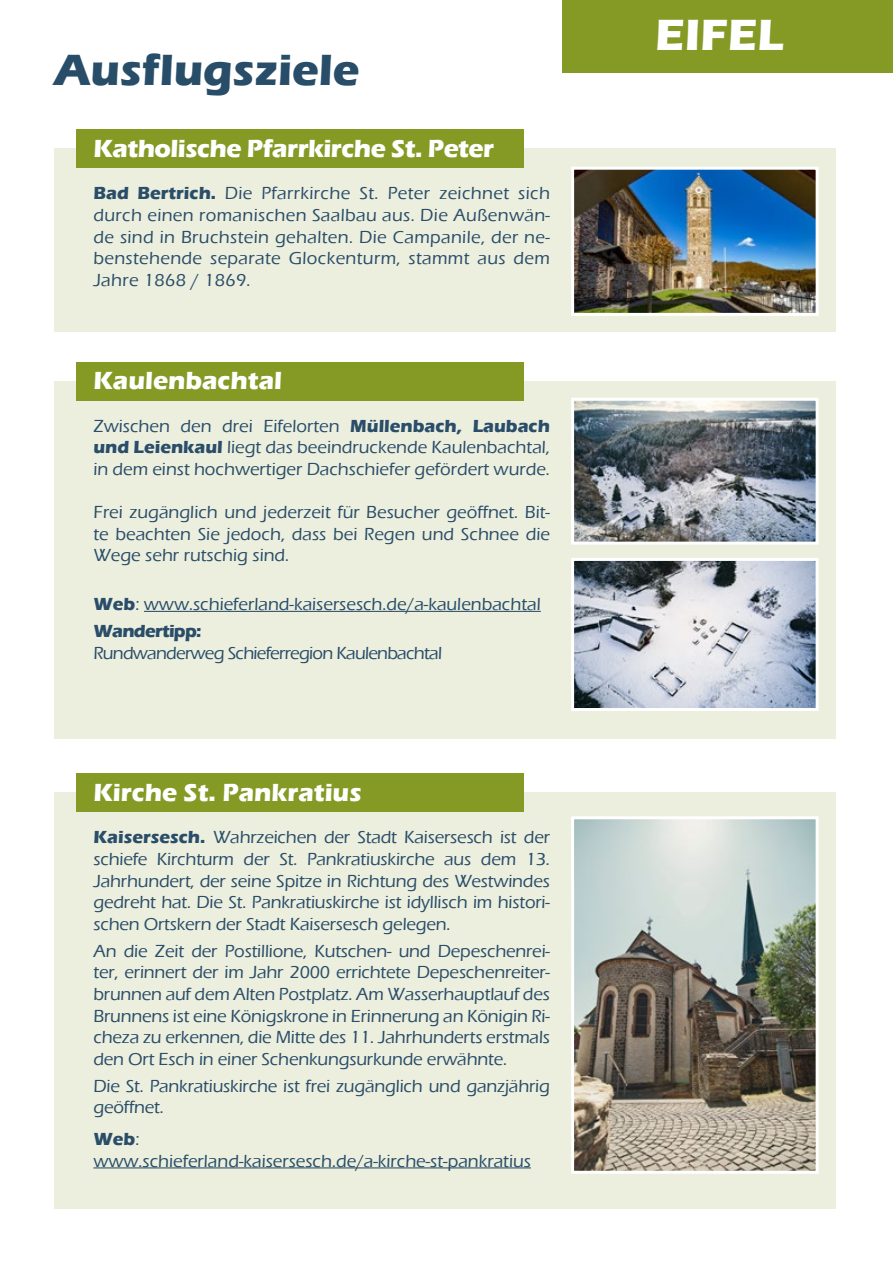
<style>
.page{position:relative;width:893px;height:1263px;background:#fff}
.page>*{position:absolute;margin:0;border:0;box-sizing:border-box;transform-origin:0 0}
.t1{font:700 45px "Eras ITC";color:#284d69}
.t2{font:700 45px "Eras ITC";color:#fff}
.t3{font:700 25.5px "Eras ITC";color:#fff}
.t4{font:700 25.5px "Eras ITC";letter-spacing:-.02em;color:#fff}
.t5{font:500 18px/21.6px "Eras ITC";letter-spacing:-.01em;color:#2a4d69;text-align:justify}
.t6{font:500 18px/27px "Eras ITC";color:#284d69}
.t7{font:500 18px "Eras ITC";letter-spacing:-.04em;color:#2a4d69}
.s1{font-weight:700}
.s2{font-weight:700;color:#2a4d69}
.s3{color:#2a4d69}
</style>
<div class="page">
<div style="left:563px;top:0;width:330px;height:72px;background:#859a25"></div>
<div style="left:54px;top:381px;width:781px;height:357px;background:#ecefde"></div>
<div style="left:54px;top:793px;width:781px;height:416px;background:#ecefde"></div>
<div style="left:76px;top:362px;width:448px;height:38px;background:#859a25"></div>
<hr style="left:144px;top:611px;width:397px;height:1px;background:#284d69">
<img style="left:575px;top:562px;width:240px;height:145px">
<div style="left:571px;top:558px;width:248px;height:153px;border:3px solid #fff"></div>
<img style="left:575px;top:820px;width:240px;height:350px">
<div style="left:571px;top:816px;width:248px;height:358px;border:3px solid #fff"></div>
<img style="left:575px;top:402px;width:240px;height:139px">
<div style="left:571px;top:398px;width:248px;height:147px;border:3px solid #fff"></div>
<div style="left:76px;top:773px;width:448px;height:39px;background:#859a25"></div>
<hr style="left:93px;top:1167px;width:438px;height:1px;background:#284d69">
<div style="left:54px;top:149px;width:781px;height:183px;background:#ecefde"></div>
<div style="left:76px;top:129px;width:448px;height:39px;background:#859a25"></div>
<img style="left:575px;top:171px;width:240px;height:141px">
<div style="left:571px;top:167px;width:248px;height:149px;border:3px solid #fff"></div>
<h1 class="t1" style="left:54px;top:44px;width:307px">Ausflugsziele</h1>
<h2 class="t4" style="left:93px;top:134px;width:402px">Katholische Pfarrkirche St. Peter</h2>
<p class="t5" style="left:93px;top:183px;width:458px"><span class="s1">Bad Bertrich.</span> Die Pfarrkirche St. Peter zeichnet sich durch einen romanischen Saalbau aus. Die Außenwän&shy;de sind in Bruchstein gehalten. Die Campanile, der ne&shy;benstehende separate Glockenturm, stammt aus dem Jahre 1868 / 1869.</p>
<h2 class="t3" style="left:93px;top:366px;width:190px">Kaulenbachtal</h2>
<p class="t5" style="left:93px;top:415px;width:458px">Zwischen den drei Eifelorten <span class="s1">Müllenbach, Laubach und Leienkaul</span> liegt das beeindruckende Kaulenbachtal, in dem einst hochwertiger Dachschiefer gefördert wurde.</p>
<p class="t5" style="left:93px;top:502px;width:458px">Frei zugänglich und jederzeit für Besucher geöffnet. Bit&shy;te beachten Sie jedoch, dass bei Regen und Schnee die Wege sehr rutschig sind.</p>
<p class="t6" style="left:93px;top:591px;width:449px"><span class="s2">Web</span><span class="s3">:</span> www.schieferland-kaisersesch.de/a-kaulenbachtal<br><span class="s2">Wandertipp:</span></p>
<p class="t7" style="left:93px;top:643px;width:350px">Rundwanderweg Schieferregion Kaulenbachtal</p>
<h2 class="t3" style="left:93px;top:778px;width:270px">Kirche St. Pankratius</h2>
<p class="t5" style="left:93px;top:827px;width:458px"><span class="s1">Kaisersesch.</span> Wahrzeichen der Stadt Kaisersesch ist der schiefe Kirchturm der St. Pankratiuskirche aus dem 13.<br>Jahrhundert, der seine Spitze in Richtung des Westwindes gedreht hat. Die St. Pankratiuskirche ist idyllisch im histori&shy;schen Ortskern der Stadt Kaisersesch gelegen.</p>
<p class="t5" style="left:93px;top:940px;width:458px">An die Zeit der Postillione, Kutschen- und Depeschenrei&shy;ter, erinnert der im Jahr 2000 errichtete Depeschenreiter&shy;brunnen auf dem Alten Postplatz. Am Wasserhauptlauf des Brunnens ist eine Königskrone in Erinnerung an Königin Ri&shy;cheza zu erkennen, die Mitte des 11. Jahrhunderts erstmals den Ort Esch in einer Schenkungsurkunde erwähnte.</p>
<p class="t5" style="left:93px;top:1075px;width:458px">Die St. Pankratiuskirche ist frei zugänglich und ganzjährig geöffnet.</p>
<p class="t6" style="left:93px;top:1128px;width:439px;line-height:21.6px"><span class="s2">Web</span><span class="s3">: </span>www.schieferland-kaisersesch.de/a-kirche-st-pankratius</p>
<h1 class="t2" style="left:655px;top:9px;width:130px">EIFEL</h1>
</div>
